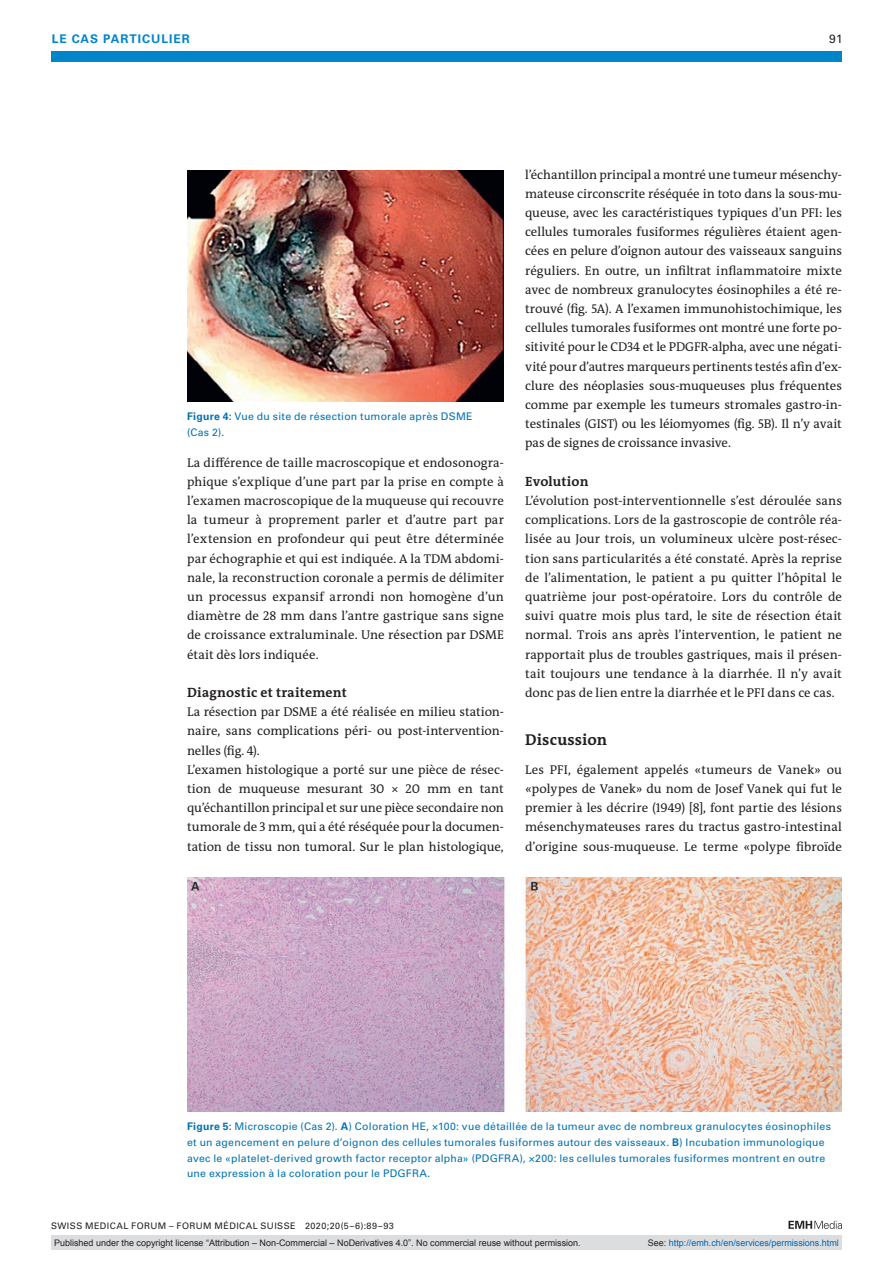
<style>
.page{position:relative;width:893px;height:1263px;background:#fff}
.page>*{position:absolute;margin:0;border:0;box-sizing:border-box;transform-origin:0 0}
.t1{font:700 15.75px "The Antiqua B W7";letter-spacing:.01em;color:#231f20}
.t2{font:700 13.5px "The Antiqua B W7";letter-spacing:.015em;color:#231f20}
.t3{font:12.75px/19.2px "The Antiqua B W5 Plain";color:#231f20;text-align:justify}
.t4{font:700 12px "Univers LT Std";color:#0084ca}
.t5{font:12px "Univers LT Std";color:#231f20}
.t6{font:10.5px/15.8px "Univers LT Std";letter-spacing:.025em;color:#0072b2}
.t7{font:9px "Arial";color:#231f20}
.t8{font:9px "Univers LT Std";letter-spacing:.05em;color:#231f20}
.t9{font:9px "Arial";color:#0166b3}
.s1{font-weight:700}
.s2{color:#231f20}
</style>
<div class="page">
<div style="left:51px;top:51px;width:791px;height:11px;background:#0084ca"></div>
<svg style="left:788px;top:1221px;width:54px;height:8px"></svg>
<img style="left:187px;top:171px;width:317px;height:231px">
<img style="left:187px;top:878px;width:655px;height:234px">
<div style="left:51px;top:1235px;width:791px;height:15px;background:#dcdddf"></div>
<p class="t4" style="left:52px;top:31px;width:30px">LE CAS</p>
<p class="t4" style="left:103px;top:31px;width:9px">PARTICULIER</p>
<p class="t5" style="left:829px;top:31px;width:15px">91</p>
<p class="t6" style="left:187px;top:408px;width:287px"><span class="s1">FIGURE 4:</span> Vue du site de résection tumorale après DSME (Cas 2).</p>
<p class="t3" style="left:187px;top:453px;width:318px">La différence de taille macroscopique et endosonogra&shy;phique s’explique d’une part par la prise en compte à l’examen macroscopique de la muqueuse qui recouvre la tumeur à proprement parler et d’autre part par l’extension en profondeur qui peut être déterminée par échographie et qui est indiquée. A la TDM abdomi&shy;nale, la reconstruction coronale a permis de délimiter un processus expansif arrondi non homogène d’un diamètre de 28 mm dans l’antre gastrique sans signe de croissance extraluminale. Une résection par DSME était dès lors indiquée.</p>
<p class="t2" style="left:187px;top:684px;width:161px">Diagnostic et traitement</p>
<p class="t3" style="left:187px;top:702px;width:318px;text-align:left">La résection par DSME a été réalisée en milieu station&shy;naire, sans complications péri- ou post-intervention&shy;nelles (fig. 4).<br>L’examen histologique a porté sur une pièce de résec&shy;tion de muqueuse mesurant 30 × 20 mm en tant qu’échantillon principal et sur une pièce secondaire non tumorale de 3 mm, qui a été réséquée pour la documen&shy;tation de tissu non tumoral. Sur le plan histologique,</p>
<p class="t3" style="left:525px;top:165px;width:318px">l’échantillon principal a montré une tumeur mésenchy&shy;mateuse circonscrite réséquée in toto dans la sous-mu&shy;queuse, avec les caractéristiques typiques d’un PFI: les cellules tumorales fusiformes régulières étaient agen&shy;cées en pelure d’oignon autour des vaisseaux sanguins réguliers. En outre, un infiltrat inflammatoire mixte avec de nombreux granulocytes éosinophiles a été re&shy;trouvé (fig. 5A). A l’examen immunohistochimique, les cellules tumorales fusiformes ont montré une forte po&shy;sitivité pour le CD34 et le PDGFR-alpha, avec une négati&shy;vité pour d’autres marqueurs pertinents testés afin d’ex&shy;clure des néoplasies sous-muqueuses plus fréquentes comme par exemple les tumeurs stromales gastro-in&shy;testinales (GIST) ou les léiomyomes (fig. 5B). Il n’y avait pas de signes de croissance invasive.</p>
<p class="t2" style="left:525px;top:473px;width:65px">Evolution</p>
<p class="t3" style="left:525px;top:491px;width:318px">L’évolution post-interventionnelle s’est déroulée sans complications. Lors de la gastroscopie de contrôle réa&shy;lisée au Jour trois, un volumineux ulcère post-résec&shy;tion sans particularités a été constaté. Après la reprise de l’alimentation, le patient a pu quitter l’hôpital le quatrième jour post-opératoire. Lors du contrôle de suivi quatre mois plus tard, le site de résection était normal. Trois ans après l’intervention, le patient ne rapportait plus de troubles gastriques, mais il présen&shy;tait toujours une tendance à la diarrhée. Il n’y avait donc pas de lien entre la diarrhée et le PFI dans ce cas.</p>
<p class="t1" style="left:525px;top:730px;width:84px">Discussion</p>
<p class="t3" style="left:525px;top:760px;width:318px">Les PFI, également appelés «tumeurs de Vanek» ou «polypes de Vanek» du nom de Josef Vanek qui fut le premier à les décrire (1949) [8], font partie des lésions mésenchymateuses rares du tractus gastro-intestinal d’origine sous-muqueuse. Le terme «polype fibroïde</p>
<p class="t6" style="left:187px;top:1118px;width:645px"><span class="s1">FIGURE 5:</span> Microscopie (Cas 2). <span class="s1">A</span>) Coloration HE, ×100: vue détaillée de la tumeur avec de nombreux granulocytes éosinophiles et un agencement en pelure d’oignon des cellules tumorales fusiformes autour des vaisseaux. <span class="s1">B</span>) Incubation immunologique avec le «platelet-derived growth factor receptor alpha» (PDGFRA), ×200: les cellules tumorales fusiformes montrent en outre une expression à la coloration pour le PDGFRA.</p>
<p class="t8" style="left:51px;top:1220px;width:344px">SWISS MEDICAL FORUM – FORUM MÉDICAL SUISSE 2020;20(5–6):89–93</p>
<p class="t7" style="left:54px;top:1237px;width:528px">Published under the copyright license “Attribution – Non-Commercial – NoDerivatives 4.0”. No commercial reuse without permission.</p>
<p class="t9" style="left:648px;top:1237px;width:193px"><span class="s2">See:</span> http://emh.ch/en/services/permissions.html</p>
</div>
